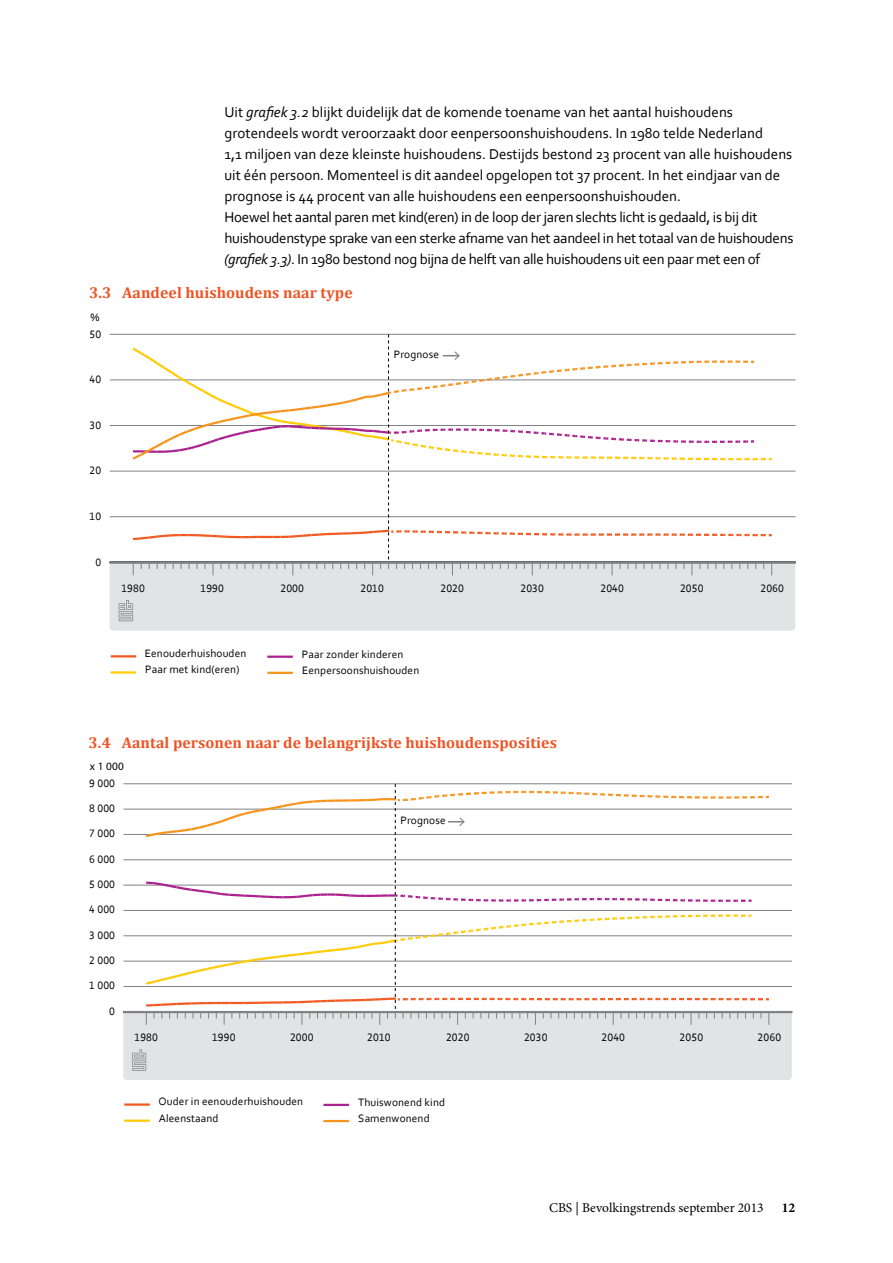
<style>
.page{position:relative;width:893px;height:1263px;background:#fff}
.page>*{position:absolute;margin:0;border:0;box-sizing:border-box;transform-origin:0 0}
.t1{font:700 15.75px "Cambria";letter-spacing:.005em;color:#f05323}
.t2{font:15px/21px "Corbel";color:#000}
.t3{font:13.5px "Minion Pro";color:#000}
.t4{font:700 13.5px "Minion Pro";color:#000}
.t5{font:11.25px "Corbel";letter-spacing:.01em;color:#000}
.t6{font:11.25px "Myriad Pro";color:#000}
.s1{font-style:italic}
</style>
<div class="page">
<div style="left:110px;top:564px;width:685px;height:67px;background:#e2e3e4"></div>
<svg style="left:119px;top:600px;width:14px;height:21px"></svg>
<hr style="left:267px;top:655px;width:26px;height:3px;background:#ab218e">
<hr style="left:111px;top:655px;width:25px;height:2px;background:#f15a22">
<hr style="left:111px;top:671px;width:25px;height:3px;background:#ffcb05">
<hr style="left:110px;top:516px;width:686px;height:1px;background:#808285">
<hr style="left:110px;top:471px;width:686px;height:1px;background:#808285">
<hr style="left:110px;top:425px;width:686px;height:1px;background:#808285">
<hr style="left:110px;top:380px;width:686px;height:1px;background:#808285">
<hr style="left:110px;top:334px;width:686px;height:1px;background:#808285">
<hr style="left:267px;top:672px;width:26px;height:2px;background:#f7941e">
<svg style="left:130px;top:334px;width:642px;height:241px"></svg>
<hr style="left:110px;top:561px;width:686px;height:3px;background:#808285">
<div style="left:123px;top:1013px;width:669px;height:67px;background:#e2e3e4"></div>
<svg style="left:132px;top:1049px;width:14px;height:22px"></svg>
<hr style="left:323px;top:1104px;width:26px;height:2px;background:#ab218e">
<hr style="left:124px;top:1103px;width:26px;height:3px;background:#f15a22">
<hr style="left:124px;top:1119px;width:26px;height:3px;background:#ffcb05">
<hr style="left:123px;top:986px;width:669px;height:1px;background:#808285">
<hr style="left:123px;top:961px;width:669px;height:1px;background:#808285">
<hr style="left:123px;top:935px;width:669px;height:1px;background:#808285">
<hr style="left:123px;top:910px;width:669px;height:1px;background:#808285">
<hr style="left:123px;top:885px;width:669px;height:1px;background:#808285">
<hr style="left:123px;top:859px;width:669px;height:1px;background:#808285">
<hr style="left:123px;top:834px;width:669px;height:1px;background:#808285">
<hr style="left:123px;top:809px;width:669px;height:1px;background:#808285">
<hr style="left:123px;top:783px;width:669px;height:1px;background:#808285">
<hr style="left:323px;top:1120px;width:26px;height:2px;background:#f7941e">
<svg style="left:143px;top:784px;width:626px;height:241px"></svg>
<hr style="left:123px;top:1011px;width:669px;height:2px;background:#808285">
<p class="t2" style="left:225px;top:101px;width:570px">Uit <span class="s1">grafiek 3.2</span> blijkt duidelijk dat de komende toename van het aantal huishoudens grotendeels wordt veroorzaakt door eenpersoonshuishoudens. In 1980 telde Nederland<br>1,1 miljoen van deze kleinste huishoudens. Destijds bestond 23 procent van alle huishoudens uit één persoon. Momenteel is dit aandeel opgelopen tot 37 procent. In het eindjaar van de prognose is 44 procent van alle huishoudens een eenpersoonshuishouden.<br>Hoewel het aantal paren met kind(eren) in de loop der jaren slechts licht is gedaald, is bij dit huishoudenstype sprake van een sterke afname van het aandeel in het totaal van de huishoudens <span class="s1">(grafiek 3.3)</span>. In 1980 bestond nog bijna de helft van alle huishoudens uit een paar met een of</p>
<p class="t1" style="left:89px;top:282px;width:265px">3.3 Aandeel huishoudens naar type</p>
<p class="t5" style="left:90px;top:310px;width:11px">%</p>
<p class="t5" style="left:89px;top:327px;width:13px">50</p>
<p class="t5" style="left:89px;top:372px;width:13px">40</p>
<p class="t5" style="left:89px;top:418px;width:13px">30</p>
<p class="t5" style="left:89px;top:464px;width:13px">20</p>
<p class="t5" style="left:89px;top:509px;width:13px">10</p>
<p class="t5" style="left:95px;top:555px;width:7px">0</p>
<p class="t5" style="left:394px;top:347px;width:47px">Prognose</p>
<p class="t5" style="left:121px;top:581px;width:25px">1980</p>
<p class="t5" style="left:200px;top:581px;width:25px">1990</p>
<p class="t5" style="left:280px;top:581px;width:25px">2000</p>
<p class="t5" style="left:360px;top:581px;width:25px">2010</p>
<p class="t5" style="left:440px;top:581px;width:25px">2020</p>
<p class="t5" style="left:520px;top:581px;width:25px">2030</p>
<p class="t5" style="left:600px;top:581px;width:25px">2040</p>
<p class="t5" style="left:680px;top:581px;width:25px">2050</p>
<p class="t5" style="left:760px;top:581px;width:25px">2060</p>
<p class="t5" style="left:145px;top:646px;width:103px">Eenouderhuishouden</p>
<p class="t5" style="left:302px;top:647px;width:103px">Paar zonder kinderen</p>
<p class="t5" style="left:145px;top:663px;width:96px">Paar met kind(eren)</p>
<p class="t5" style="left:302px;top:663px;width:119px">Eenpersoonshuishouden</p>
<p class="t1" style="left:89px;top:731px;width:470px">3.4 Aantal personen naar de belangrijkste huishoudensposities</p>
<p class="t6" style="left:90px;top:759px;width:35px">x 1 000</p>
<p class="t5" style="left:89px;top:776px;width:27px">9 000</p>
<p class="t5" style="left:89px;top:801px;width:27px">8 000</p>
<p class="t5" style="left:89px;top:827px;width:27px">7 000</p>
<p class="t5" style="left:89px;top:852px;width:27px">6 000</p>
<p class="t5" style="left:89px;top:877px;width:27px">5 000</p>
<p class="t5" style="left:89px;top:903px;width:27px">4 000</p>
<p class="t5" style="left:89px;top:928px;width:27px">3 000</p>
<p class="t5" style="left:89px;top:953px;width:27px">2 000</p>
<p class="t5" style="left:89px;top:979px;width:27px">1 000</p>
<p class="t5" style="left:109px;top:1004px;width:7px">0</p>
<p class="t5" style="left:400px;top:813px;width:47px">Prognose</p>
<p class="t5" style="left:134px;top:1030px;width:25px">1980</p>
<p class="t5" style="left:212px;top:1030px;width:25px">1990</p>
<p class="t5" style="left:290px;top:1030px;width:25px">2000</p>
<p class="t5" style="left:367px;top:1030px;width:25px">2010</p>
<p class="t5" style="left:446px;top:1030px;width:25px">2020</p>
<p class="t5" style="left:524px;top:1030px;width:25px">2030</p>
<p class="t5" style="left:602px;top:1030px;width:25px">2040</p>
<p class="t5" style="left:680px;top:1030px;width:25px">2050</p>
<p class="t5" style="left:758px;top:1030px;width:25px">2060</p>
<p class="t5" style="left:158px;top:1095px;width:146px">Ouder in eenouderhuishouden</p>
<p class="t5" style="left:358px;top:1095px;width:89px">Thuiswonend kind</p>
<p class="t5" style="left:159px;top:1111px;width:61px">Aleenstaand</p>
<p class="t5" style="left:358px;top:1111px;width:73px">Samenwonend</p>
<p class="t3" style="left:549px;top:1198px;width:216px">CBS | Bevolkingstrends september 2013</p>
<p class="t4" style="left:782px;top:1198px;width:15px">12</p>
</div>
